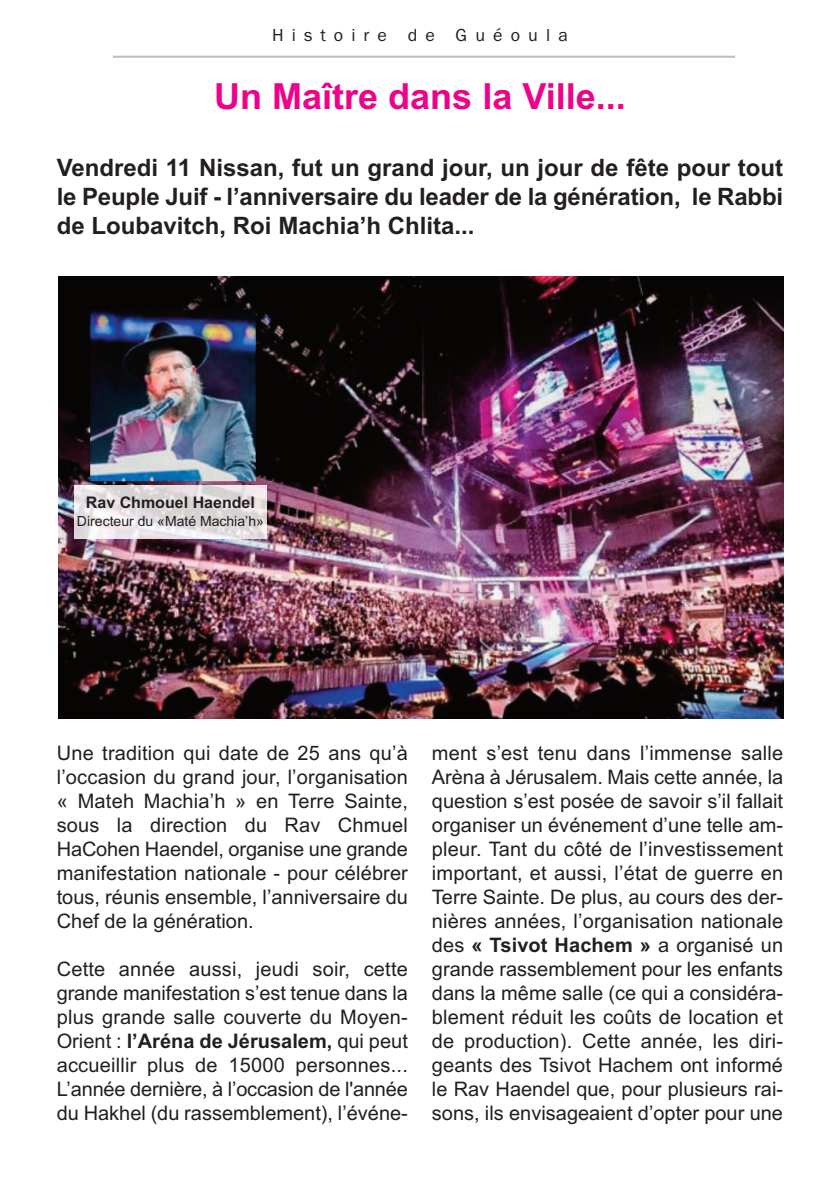
<style>
.page{position:relative;width:840px;height:1191px;background:#fff}
.page>*{position:absolute;margin:0;border:0;box-sizing:border-box;transform-origin:0 0}
.t1{font:700 36px "Arial";color:#ed028c}
.t2{font:700 24px/28.8px "Arial";color:#231f20;text-align:justify}
.t3{font:20px/24px "Arial";color:#231f20;text-align:justify}
.t4{font:18px "Franklin Gothic";letter-spacing:.45em;color:#231f20}
.t5{font:700 16px "Arial";color:#231f20}
.t6{font:14px "Arial";color:#231f20}
.s1{font-weight:700}
</style>
<div class="page">
<img style="left:58px;top:276px;width:724px;height:443px">
<hr style="left:113px;top:56px;width:621px;height:2px;background:#bcbdc0">
<img style="left:75px;top:486px;width:191px;height:53px">
<p class="t4" style="left:272px;top:24px;width:297px">Histoire de Guéoula</p>
<h1 class="t1" style="left:214px;top:76px;width:413px">Un Maître dans la Ville...</h1>
<p class="t2" style="left:57px;top:153px;width:727px">Vendredi 11 Nissan, fut un grand jour, un jour de fête pour tout le Peuple Juif - l’anniversaire du leader de la génération, le Rabbi de Loubavitch, Roi Machia’h Chlita...</p>
<p class="t5" style="left:86px;top:493px;width:170px">Rav Chmouel Haendel</p>
<p class="t6" style="left:77px;top:512px;width:188px">Directeur du «Maté Machia’h»</p>
<p class="t3" style="left:57px;top:741px;width:352px">Une tradition qui date de 25 ans qu’à l’occasion du grand jour, l’organisation « Mateh Machia’h » en Terre Sainte, sous la direction du Rav Chmuel HaCohen Haendel, organise une grande manifestation nationale - pour célébrer tous, réunis ensemble, l’anniversaire du Chef de la génération.</p>
<p class="t3" style="left:57px;top:957px;width:352px">Cette année aussi, jeudi soir, cette grande manifestation s’est tenue dans la plus grande salle couverte du Moyen-Orient : <span class="s1">l’Aréna de Jérusalem,</span> qui peut accueillir plus de 15000 personnes...<br>L’année dernière, à l’occasion de l'année du Hakhel (du rassemblement), l’événe-</p>
<p class="t3" style="left:431px;top:741px;width:352px">ment s’est tenu dans l’immense salle Arèna à Jérusalem. Mais cette année, la question s’est posée de savoir s’il fallait organiser un événement d’une telle am&shy;pleur. Tant du côté de l’investissement important, et aussi, l’état de guerre en Terre Sainte. De plus, au cours des der&shy;nières années, l’organisation nationale des <span class="s1">« Tsivot Hachem »</span> a organisé un grande rassemblement pour les enfants dans la même salle (ce qui a considéra&shy;blement réduit les coûts de location et de production). Cette année, les diri&shy;geants des Tsivot Hachem ont informé le Rav Haendel que, pour plusieurs rai&shy;sons, ils envisageaient d’opter pour une</p>
</div>
